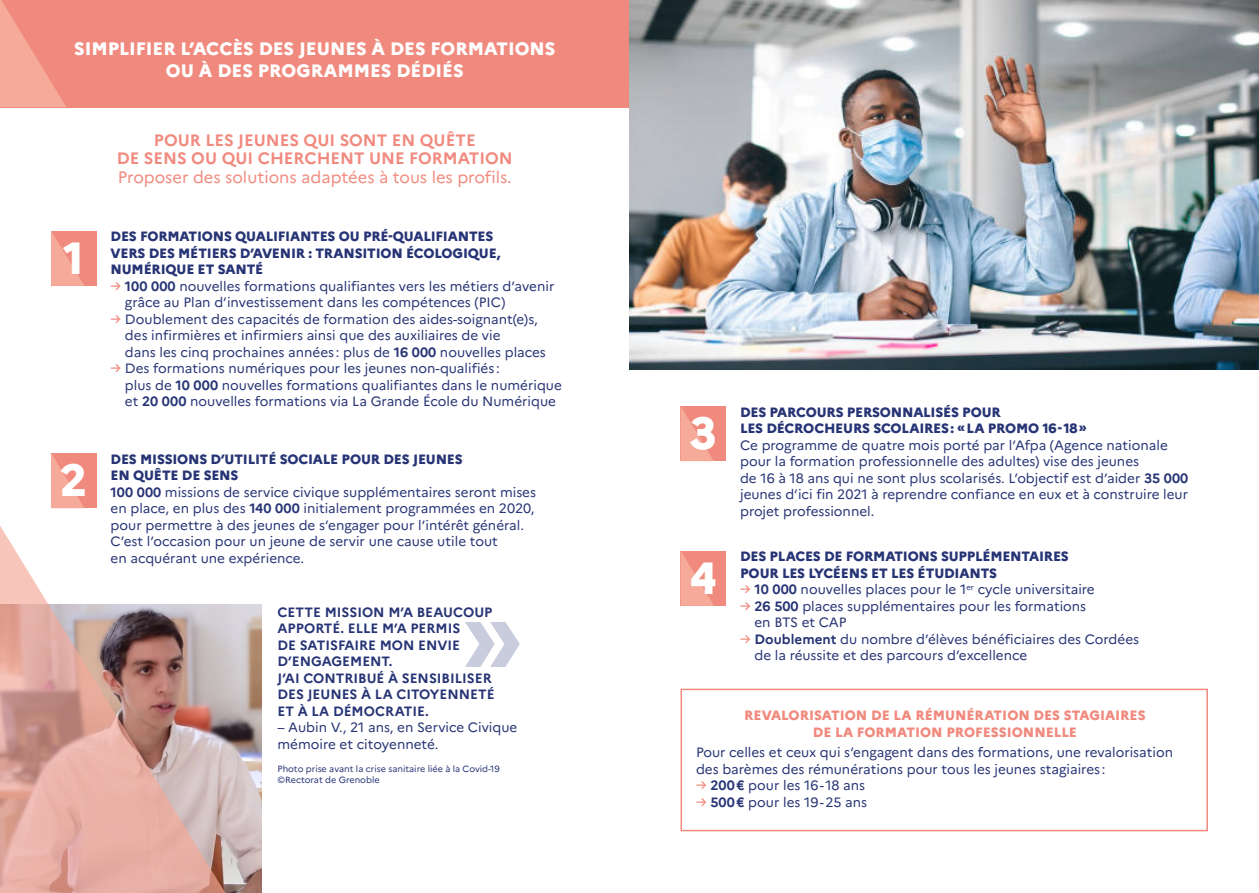
<style>
.page{position:relative;width:1259px;height:893px;background:#fff}
.page>*{position:absolute;margin:0;border:0;box-sizing:border-box;transform-origin:0 0}
.t1{font:700 112.5px "Marianne";color:#273475}
.t2{font:800 45px "Marianne";color:#fff}
.t3{font:800 18px/21px "Marianne";color:#fff;text-align:center}
.t4{font:700 16.5px/17.2px "Marianne";color:#f18a7e;text-align:center}
.t5{font:16.5px "Marianne";color:#f18a7e}
.t6{font:13.5px/16.5px "Marianne";color:#273475}
.t7{font:800 13.5px/16.5px "Marianne";letter-spacing:-.015em;color:#273475}
.t8{font:700 13.5px/16.5px "Marianne";color:#273475}
.t9{font:800 13.5px/16.5px "Marianne";color:#f18a7e;text-align:center}
.t10{font:9px/10.5px "Marianne";color:#273475}
.s1{font-weight:500;color:#f18a7e}
.s2{font-weight:700}
.s3{font-weight:800}
</style>
<div class="page">
<div style="left:51px;top:231px;width:45px;height:55px;background:#f18a7e"></div>
<svg style="left:51px;top:231px;width:33px;height:55px"></svg>
<div style="left:0;top:0;width:629px;height:107px;background:#f18a7e"></div>
<div style="left:680px;top:406px;width:46px;height:55px;background:#f18a7e"></div>
<svg style="left:680px;top:407px;width:34px;height:54px"></svg>
<div style="left:51px;top:453px;width:45px;height:55px;background:#f18a7e"></div>
<svg style="left:51px;top:454px;width:12px;height:19px"></svg>
<div style="left:680px;top:689px;width:528px;height:142px;background:#fff;border:2px solid #f18a7e"></div>
<svg style="left:0;top:0;width:66px;height:107px"></svg>
<img style="left:629px;top:0;width:630px;height:370px">
<img style="left:239px;top:604px;width:22px;height:289px">
<svg style="left:0;top:473px;width:239px;height:420px"></svg>
<div style="left:680px;top:551px;width:46px;height:55px;background:#f18a7e"></div>
<svg style="left:680px;top:551px;width:34px;height:55px"></svg>
<h3 class="t3" style="left:74px;top:39px;width:483px">SIMPLIFIER L’ACCÈS DES JEUNES À DES FORMATIONS<br>OU À DES PROGRAMMES DÉDIÉS</h3>
<h2 class="t2" style="left:63px;top:230px;width:22px">1</h2>
<h2 class="t2" style="left:60px;top:452px;width:28px">2</h2>
<p class="t4" style="left:117px;top:132px;width:397px">POUR LES JEUNES QUI SONT EN QUÊTE<br>DE SENS OU QUI CHERCHENT UNE FORMATION</p>
<p class="t5" style="left:118px;top:167px;width:395px">Proposer des solutions adaptées à tous les profils.</p>
<p class="t7" style="left:111px;top:228px;width:391px">DES FORMATIONS QUALIFIANTES OU PRÉ-QUALIFIANTES<br>VERS DES MÉTIERS D’AVENIR : TRANSITION ÉCOLOGIQUE,<br>NUMÉRIQUE ET SANTÉ</p>
<p class="t6" style="left:125px;top:278px;width:431px;text-indent:-14px"><span class="s1">→</span> <span class="s2">100 000</span> nouvelles formations qualifiantes vers les métiers d’avenir grâce au Plan d’investissement dans les compétences (PIC)</p>
<p class="t6" style="left:125px;top:311px;width:422px;text-indent:-14px"><span class="s1">→</span> Doublement des capacités de formation des aides-soignant(e)s, des infirmières et infirmiers ainsi que des auxiliaires de vie<br>dans les cinq prochaines années : plus de <span class="s2">16 000</span> nouvelles places</p>
<p class="t6" style="left:125px;top:360px;width:438px;text-indent:-14px"><span class="s1">→</span> Des formations numériques pour les jeunes non-qualifiés :<br>plus de <span class="s2">10 000</span> nouvelles formations qualifiantes dans le numérique et <span class="s2">20 000</span> nouvelles formations via La Grande École du Numérique</p>
<p class="t6" style="left:111px;top:450px;width:427px"><span class="s3">DES MISSIONS D’UTILITÉ SOCIALE POUR DES JEUNES<br>EN QUÊTE DE SENS<br></span><span class="s2">100 000</span> missions de service civique supplémentaires seront mises en place, en plus des <span class="s2">140 000</span> initialement programmées en 2020, pour permettre à des jeunes de s’engager pour l’intérêt général.<br>C’est l’occasion pour un jeune de servir une cause utile tout<br>en acquérant une expérience.</p>
<p class="t8" style="left:277px;top:604px;width:219px">CETTE MISSION M’A BEAUCOUP<br>APPORTÉ. ELLE M’A PERMIS<br>DE SATISFAIRE MON ENVIE<br>D’ENGAGEMENT.<br>J’AI CONTRIBUÉ À SENSIBILISER<br>DES JEUNES À LA CITOYENNETÉ<br>ET À LA DÉMOCRATIE.</p>
<p class="t6" style="left:277px;top:719px;width:241px">– Aubin V., 21 ans, en Service Civique mémoire et citoyenneté.</p>
<h1 class="t1" style="left:461px;top:575px;width:65px">»</h1>
<p class="t10" style="left:277px;top:764px;width:224px">Photo prise avant la crise sanitaire liée à la Covid-19 ©Rectorat de Grenoble</p>
<h2 class="t2" style="left:689px;top:405px;width:28px">3</h2>
<h2 class="t2" style="left:689px;top:550px;width:28px">4</h2>
<p class="t7" style="left:740px;top:403px;width:348px">DES PARCOURS PERSONNALISÉS POUR<br>LES DÉCROCHEURS SCOLAIRES: «LA PROMO 16-18»</p>
<p class="t6" style="left:740px;top:436px;width:450px">Ce programme de quatre mois porté par l’Afpa (Agence nationale pour la formation professionnelle des adultes) vise des jeunes<br>de 16 à 18 ans qui ne sont plus scolarisés. L’objectif est d’aider <span class="s2">35 000 </span>jeunes d’ici fin 2021 à reprendre confiance en eux et à construire leur projet professionnel.</p>
<p class="t7" style="left:740px;top:548px;width:330px">DES PLACES DE FORMATIONS SUPPLÉMENTAIRES<br>POUR LES LYCÉENS ET LES ÉTUDIANTS</p>
<p class="t6" style="left:740px;top:581px;width:356px"><span class="s1">→</span> <span class="s2">10 000</span> nouvelles places pour le 1<sup>er</sup> cycle universitaire</p>
<p class="t6" style="left:754px;top:597px;width:333px;text-indent:-14px"><span class="s1">→</span> <span class="s2">26 500</span> places supplémentaires pour les formations en BTS et CAP</p>
<p class="t6" style="left:754px;top:630px;width:386px;text-indent:-14px"><span class="s1">→</span> <span class="s2">Doublement</span> du nombre d’élèves bénéficiaires des Cordées de la réussite et des parcours d’excellence</p>
<p class="t9" style="left:744px;top:707px;width:403px">REVALORISATION DE LA RÉMUNÉRATION DES STAGIAIRES<br>DE LA FORMATION PROFESSIONNELLE</p>
<p class="t6" style="left:696px;top:744px;width:478px">Pour celles et ceux qui s’engagent dans des formations, une revalorisation des barèmes des rémunérations pour tous les jeunes stagiaires :</p>
<p class="t6" style="left:696px;top:777px;width:171px"><span class="s1">→</span> <span class="s2">200€</span> pour les 16-18 ans</p>
<p class="t6" style="left:696px;top:794px;width:172px"><span class="s1">→</span> <span class="s2">500€</span> pour les 19-25 ans</p>
</div>
